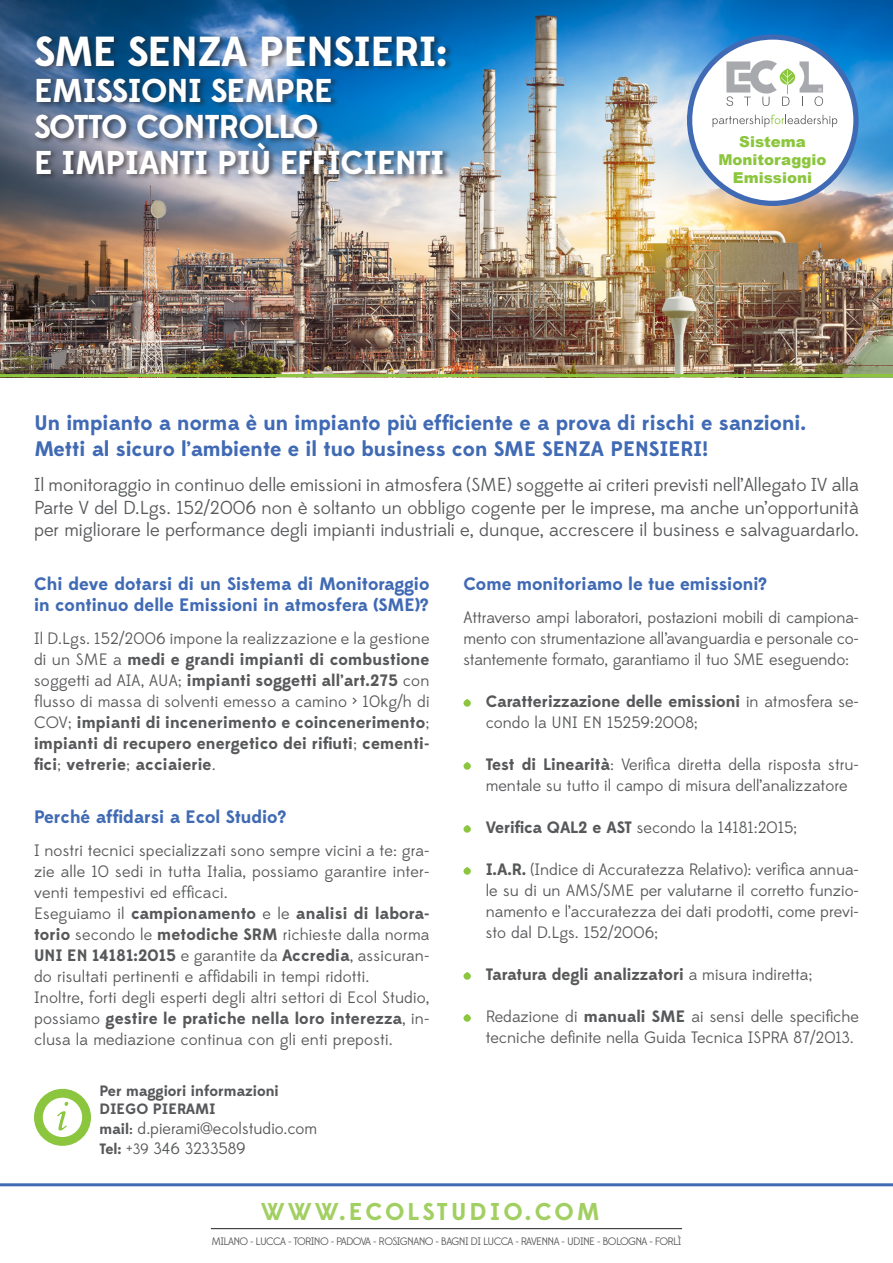
<style>
.page{position:relative;width:893px;height:1263px;background:#fff}
.page>*{position:absolute;margin:0;border:0;box-sizing:border-box;transform-origin:0 0}
.t1{font:700 42px "Edmondsans";letter-spacing:-.02em;color:#fff}
.t2{font:700 33px "Edmondsans";letter-spacing:-.02em;color:#fff}
.t3{font:700 24.3px "Edmondsans";letter-spacing:.13em;color:#a2cf62}
.t4{font:700 21px "Edmondsans";color:#406ab4}
.t5{font:18.75px/22.5px "Edmondsans";color:#57585a;text-align:justify}
.t6{font:700 18px/21px "Edmondsans";color:#406ab4}
.t7{font:16.5px/21px "Edmondsans";color:#57585a;text-align:justify}
.t8{font:700 16.5px/21px "Edmondsans";letter-spacing:.01em;color:#57585a;text-align:justify}
.t9{font:700 15px "Edmondsans";color:#57585a}
.t10{font:900 15px/18px "Arial";color:#8bc63e;text-align:center}
.t11{font:10.8px "Edmondsans";letter-spacing:-.06em;color:#57585a}
.s1{font-weight:400}
.s2{font-weight:700}
.s3{font-weight:700;font-size:15px}
.s4{font-weight:500;font-size:15px}
.s5{font-size:15px}
</style>
<div class="page">
<img style="left:0;top:0;width:893px;height:374px">
<hr style="left:0;top:1183px;width:893px;height:3px;background:#406ab4">
<hr style="left:0;top:374px;width:893px;height:3px;background:#8bc63e">
<div style="left:690px;top:37px;width:166px;height:166px;background:#fff;border-radius:50%"></div>
<div style="left:687px;top:34px;width:172px;height:172px;border:5px solid #406ab4;border-radius:50%"></div>
<svg style="left:726px;top:60px;width:97px;height:46px"></svg>
<svg style="left:712px;top:115px;width:125px;height:12px"></svg>
<hr style="left:211px;top:1228px;width:471px;height:1px;background:#231f20">
<div style="left:34px;top:1089px;width:57px;height:57px;border:9px solid #8bc63e;border-radius:50%"></div>
<svg style="left:57px;top:1102px;width:11px;height:28px"></svg>
<svg style="left:463px;top:699px;width:8px;height:8px"></svg>
<svg style="left:463px;top:762px;width:8px;height:8px"></svg>
<svg style="left:463px;top:825px;width:8px;height:8px"></svg>
<svg style="left:463px;top:867px;width:8px;height:8px"></svg>
<svg style="left:463px;top:972px;width:8px;height:8px"></svg>
<svg style="left:463px;top:1014px;width:8px;height:8px"></svg>
<div style="left:35px;top:33px;width:418px;height:147px;background:#231f20;opacity:.6"></div>
<p class="t1" style="left:34px;top:25px;width:415px">SME SENZA PENSIERI:</p>
<p class="t2" style="left:34px;top:70px;width:300px">EMISSIONI SEMPRE</p>
<p class="t2" style="left:34px;top:106px;width:286px">SOTTO CONTROLLO</p>
<p class="t2" style="left:34px;top:142px;width:412px">E IMPIANTI PIÙ EFFICIENTI</p>
<p class="t10" style="left:718px;top:132px;width:110px">Sistema<br>Monitoraggio<br>Emissioni</p>
<p class="t4" style="left:34px;top:410px;width:773px">Un impianto a norma è un impianto più efficiente e a prova di rischi e sanzioni.</p>
<p class="t4" style="left:34px;top:435px;width:675px">Metti al sicuro l’ambiente e il tuo business con SME SENZA PENSIERI!</p>
<p class="t5" style="left:34px;top:474px;width:826px">Il monitoraggio in continuo delle emissioni in atmosfera (SME) soggette ai criteri previsti nell’Allegato IV alla Parte V del D.Lgs. 152/2006 non è soltanto un obbligo cogente per le imprese, ma anche un’opportunità per migliorare le performance degli impianti industriali e, dunque, accrescere il business e salvaguardarlo.</p>
<p class="t6" style="left:34px;top:573px;width:397px">Chi deve dotarsi di un Sistema di Monitoraggio in continuo delle Emissioni in atmosfera (SME)?</p>
<p class="t8" style="left:34px;top:628px;width:397px"><span class="s1">Il D.Lgs. 152/2006 impone la realizzazione e la gestione di un SME a</span> medi e grandi impianti di combustione <span class="s1">soggetti ad AIA, AUA;</span> impianti soggetti all’art.275 <span class="s1">con flusso di massa di solventi emesso a camino &gt; 10kg/h di COV;</span> impianti di incenerimento e coincenerimento<span class="s1">; </span>impianti di recupero energetico dei rifiuti<span class="s1">;</span> cementi&shy;fici<span class="s1">;</span> vetrerie<span class="s1">;</span> acciaierie<span class="s1">.</span></p>
<p class="t6" style="left:34px;top:807px;width:253px">Perché affidarsi a Ecol Studio?</p>
<p class="t7" style="left:34px;top:840px;width:397px">I nostri tecnici specializzati sono sempre vicini a te: gra&shy;zie alle 10 sedi in tutta Italia, possiamo garantire inter&shy;venti tempestivi ed efficaci.</p>
<p class="t7" style="left:34px;top:903px;width:397px">Eseguiamo il <span class="s2">campionamento</span> e le <span class="s2">analisi di labora&shy;torio</span> secondo le <span class="s2">metodiche SRM</span> richieste dalla norma <span class="s2">UNI EN 14181:2015</span> e garantite da <span class="s2">Accredia</span>, assicuran&shy;do risultati pertinenti e affidabili in tempi ridotti.</p>
<p class="t7" style="left:34px;top:987px;width:397px">Inoltre, forti degli esperti degli altri settori di Ecol Studio, possiamo <span class="s2">gestire le pratiche nella loro interezza</span>, in&shy;clusa la mediazione continua con gli enti preposti.</p>
<p class="t9" style="left:100px;top:1081px;width:181px">Per maggiori informazioni</p>
<p class="t9" style="left:100px;top:1099px;width:118px">DIEGO PIERAMI</p>
<p class="t7" style="left:100px;top:1118px;width:219px"><span class="s3">mail</span><span class="s4">:</span> d.pierami@ecolstudio.com</p>
<p class="t7" style="left:100px;top:1138px;width:148px"><span class="s3">Tel:</span> <span class="s5">+39</span> 346 3233589</p>
<p class="t6" style="left:463px;top:573px;width:305px">Come monitoriamo le tue emissioni?</p>
<p class="t7" style="left:463px;top:607px;width:397px">Attraverso ampi laboratori, postazioni mobili di campiona&shy;mento con strumentazione all’avanguardia e personale co&shy;stantemente formato, garantiamo il tuo SME eseguendo:</p>
<p class="t7" style="left:486px;top:691px;width:375px"><span class="s2">Caratterizzazione delle emissioni</span> in atmosfera se&shy;condo la UNI EN 15259:2008;</p>
<p class="t7" style="left:486px;top:754px;width:375px"><span class="s2">Test di Linearità</span>: Verifica diretta della risposta stru&shy;mentale su tutto il campo di misura dell’analizzatore</p>
<p class="t7" style="left:486px;top:817px;width:313px"><span class="s2">Verifica QAL2 e AST</span> secondo la 14181:2015;</p>
<p class="t7" style="left:486px;top:859px;width:375px"><span class="s2">I.A.R.</span> (Indice di Accuratezza Relativo): verifica annua&shy;le su di un AMS/SME per valutarne il corretto funzio&shy;namento e l’accuratezza dei dati prodotti, come previ&shy;sto dal D.Lgs. 152/2006;</p>
<p class="t8" style="left:486px;top:964px;width:328px">Taratura degli analizzatori <span class="s1">a misura indiretta;</span></p>
<p class="t7" style="left:486px;top:1006px;width:375px">Redazione di <span class="s2">manuali SME</span> ai sensi delle specifiche tecniche definite nella Guida Tecnica ISPRA 87/2013.</p>
<p class="t3" style="left:261px;top:1197px;width:340px">WWW.ECOLSTUDIO.COM</p>
<p class="t11" style="left:212px;top:1235px;width:471px">MILANO - LUCCA - TORINO - PADOVA - ROSIGNANO - BAGNI DI LUCCA - RAVENNA - UDINE - BOLOGNA - FORLÌ</p>
</div>
